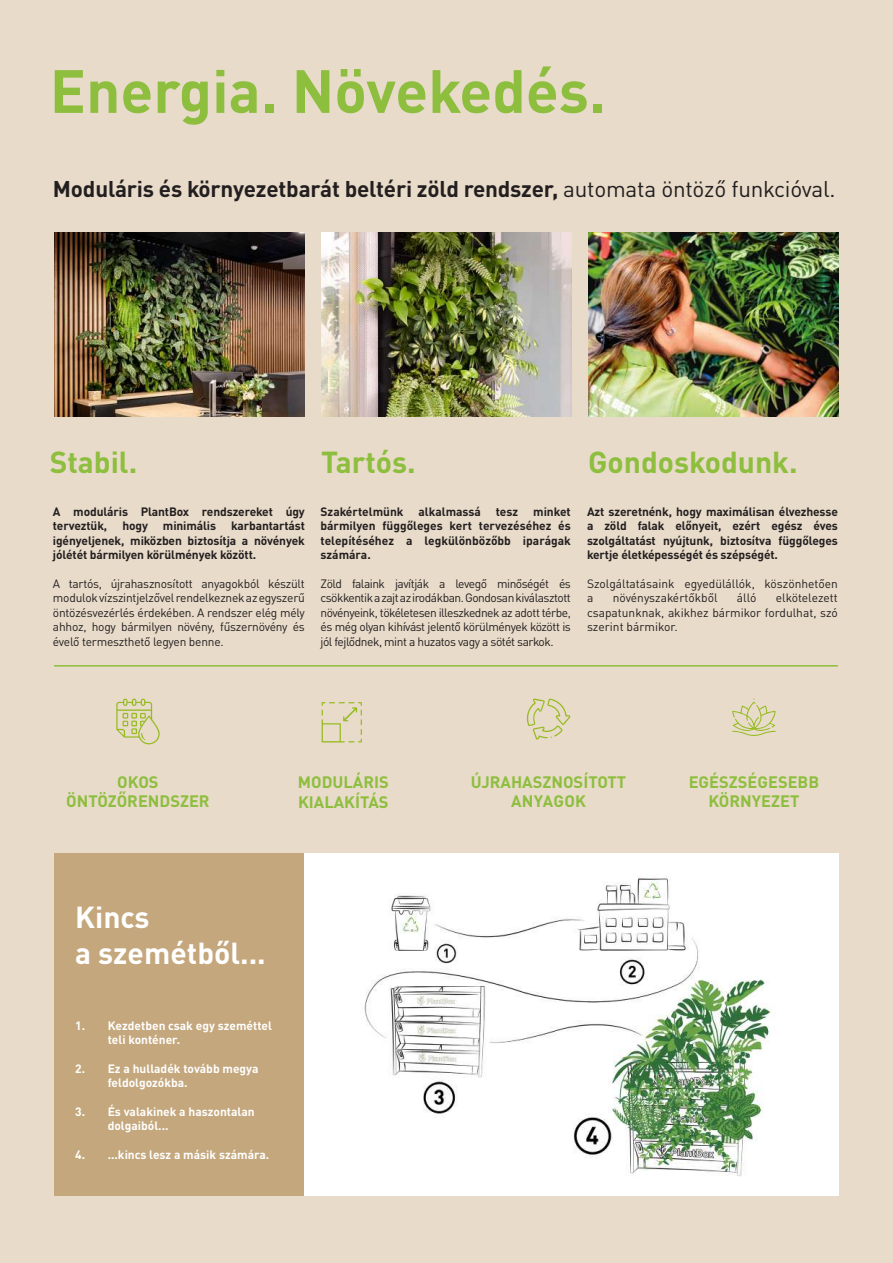
<style>
.page{position:relative;width:893px;height:1263px;background:#e8dbc9}
.page>*{position:absolute;margin:0;border:0;box-sizing:border-box;transform-origin:0 0}
.t1{font:700 60px "DIN Pro";color:#8dbe3e}
.t2{font:700 30px "DIN Pro";color:#8dbe3e}
.t3{font:700 30px/36px "DIN Pro";color:#fff}
.t4{font:700 22.5px "DIN Pro";letter-spacing:-.01em;color:#231f20}
.t5{font:700 16.35px/19.6px "DIN Pro";color:#8dbe3e;text-align:center}
.t6{font:12px/14.4px "DIN Pro";letter-spacing:-.01em;color:#231f20;text-align:justify}
.t7{font:700 12px/14.4px "DIN Pro";letter-spacing:-.01em;color:#231f20;text-align:justify}
.t8{font:700 12px/14.4px "DIN Pro";color:#fff}
.s1{font-weight:400}
</style>
<div class="page">
<div style="left:54px;top:854px;width:251px;height:342px;background:#c4a77c"></div>
<img style="left:54px;top:233px;width:251px;height:184px">
<img style="left:588px;top:233px;width:251px;height:184px">
<div style="left:305px;top:854px;width:534px;height:342px;background:#fff"></div>
<hr style="left:54px;top:665px;width:784px;height:1px;background:#8dbe3e">
<img style="left:364px;top:876px;width:407px;height:301px">
<svg style="left:116px;top:698px;width:44px;height:46px"></svg>
<svg style="left:527px;top:698px;width:43px;height:42px"></svg>
<svg style="left:322px;top:702px;width:40px;height:40px"></svg>
<svg style="left:732px;top:698px;width:44px;height:38px"></svg>
<img style="left:321px;top:233px;width:251px;height:184px">
<h1 class="t1" style="left:50px;top:41px;width:558px">Energia. Növekedés.</h1>
<h3 class="t4" style="left:53px;top:170px;width:784px">Moduláris és környezetbarát beltéri zöld rendszer, <span class="s1">automata öntöző funkcióval.</span></h3>
<h2 class="t2" style="left:50px;top:437px;width:89px">Stabil.</h2>
<p class="t7" style="left:53px;top:503px;width:253px">A moduláris PlantBox rendszereket úgy terveztük,</p>
<p class="t7" style="left:53px;top:517px;width:253px;text-indent:178px">karbantartást igényeljenek, miközben biztosítja a növények jólétét bármilyen körülmények között.</p>
<p class="t6" style="left:53px;top:575px;width:253px">A tartós, újrahasznosított anyagokból készült modulok vízszintjelzővel rendelkeznek az egyszerű öntözésvezérlés érdekében. A rendszer elég mély ahhoz, hogy bármilyen növény, fűszernövény és évelő termeszthető legyen benne.</p>
<p class="t7" style="left:122px;top:517px;width:27px">hogy</p>
<p class="t7" style="left:163px;top:517px;width:55px">minimális</p>
<h2 class="t2" style="left:321px;top:437px;width:96px">Tartós.</h2>
<h2 class="t2" style="left:588px;top:437px;width:211px">Gondoskodunk.</h2>
<p class="t7" style="left:320px;top:503px;width:252px">Szakértelmünk alkalmassá tesz minket bármilyen függőleges kert tervezéséhez és telepítéséhez a legkülönbözőbb iparágak számára.</p>
<p class="t6" style="left:320px;top:575px;width:252px">Zöld falaink javítják a levegő minőségét és csökkentik a zajt az irodákban. Gondosan kiválasztott növényeink, tökéletesen illeszkednek az adott térbe, és még olyan kihívást jelentő körülmények között is jól fejlődnek, mint a huzatos vagy a sötét sarkok.</p>
<p class="t7" style="left:587px;top:503px;width:252px">Azt szeretnénk, hogy maximálisan élvezhesse a zöld falak előnyeit, ezért egész éves szolgáltatást nyújtunk, biztosítva függőleges kertje életképességét és szépségét.</p>
<p class="t6" style="left:587px;top:575px;width:252px">Szolgáltatásaink egyedülállók, köszönhetően a</p>
<p class="t6" style="left:613px;top:590px;width:106px">növényszakértőkből</p>
<p class="t6" style="left:737px;top:590px;width:21px">álló</p>
<p class="t6" style="left:587px;top:590px;width:252px;text-indent:189px">elkötelezett csapatunknak, akikhez bármikor fordulhat, szó szerint bármikor.</p>
<h3 class="t5" style="left:66px;top:770px;width:145px">OKOS<br>ÖNTÖZŐRENDSZER</h3>
<h3 class="t5" style="left:471px;top:770px;width:157px">ÚJRAHASZNOSÍTOTT<br>ANYAGOK</h3>
<h3 class="t5" style="left:298px;top:770px;width:92px;text-align:left">MODULÁRIS<br>KIALAKÍTÁS</h3>
<h3 class="t5" style="left:689px;top:770px;width:132px">EGÉSZSÉGESEBB<br>KÖRNYEZET</h3>
<h2 class="t3" style="left:75px;top:896px;width:192px">Kincs<br>a szemétből...</h2>
<p class="t8" style="left:75px;top:1016px;width:11px">1.</p>
<p class="t8" style="left:75px;top:1060px;width:11px">2.</p>
<p class="t8" style="left:75px;top:1103px;width:11px">3.</p>
<p class="t8" style="left:75px;top:1146px;width:11px">4.</p>
<p class="t8" style="left:108px;top:1016px;width:166px">Kezdetben csak egy szeméttel teli konténer.</p>
<p class="t8" style="left:108px;top:1060px;width:152px">Ez a hulladék tovább megya feldolgozókba.</p>
<p class="t8" style="left:108px;top:1103px;width:148px">És valakinek a haszontalan dolgaiból...</p>
<p class="t8" style="left:108px;top:1146px;width:163px">...kincs lesz a másik számára.</p>
</div>
